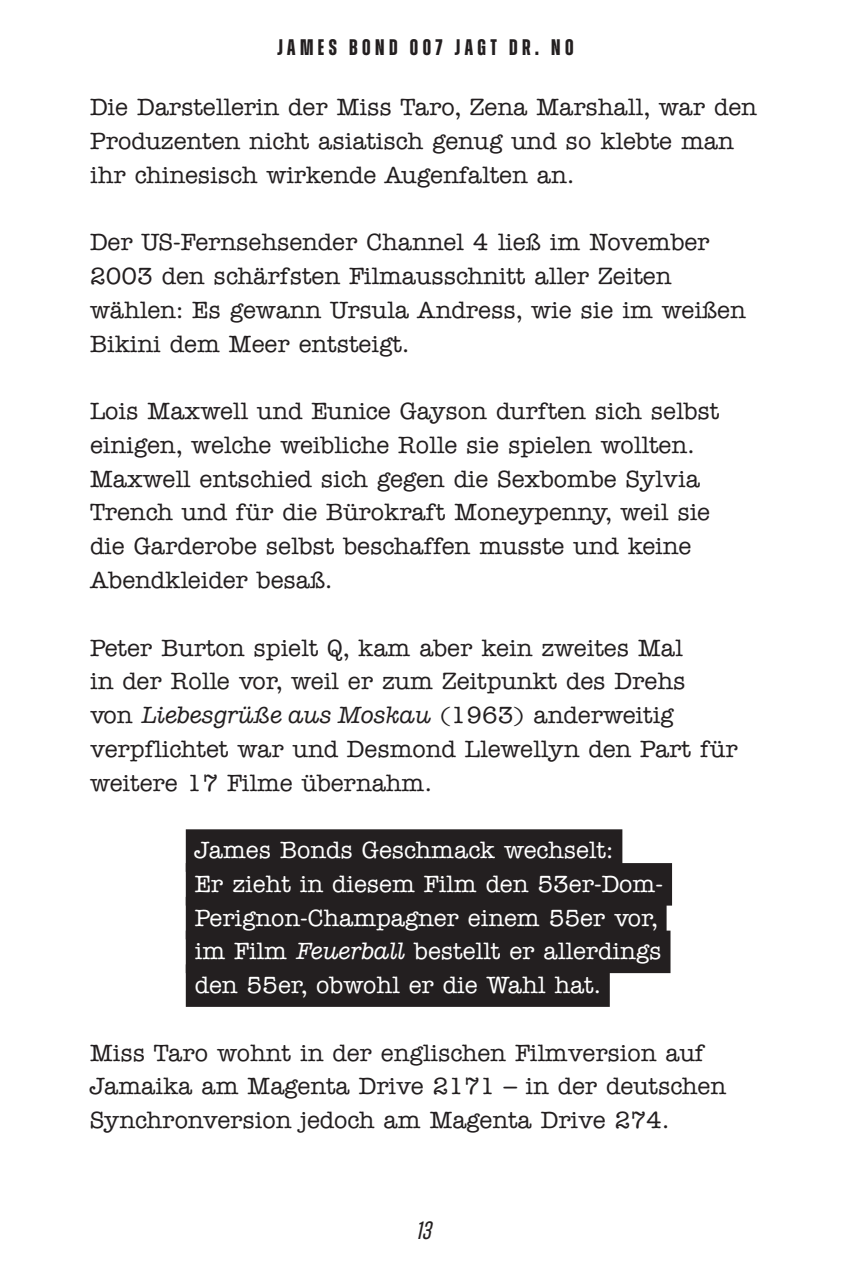
<style>
.page{position:relative;width:851px;height:1276px;background:#fff}
.page>*{position:absolute;margin:0;border:0;box-sizing:border-box;transform-origin:0 0}
.t1{font:italic 25px "Zuume";color:#231f20}
.t2{font:500 23.75px/33.8px "American Typewriter Std";color:#231f20}
.t3{font:500 23.75px/33.8px "American Typewriter Std";color:#fff}
.t4{font:700 22.5px "Zuume";letter-spacing:.2em;color:#231f20}
.s1{font-style:italic}
</style>
<div class="page">
<div style="left:186px;top:829px;width:436px;height:43px;background:#231f20"></div>
<div style="left:186px;top:863px;width:486px;height:42px;background:#231f20"></div>
<div style="left:186px;top:897px;width:480px;height:42px;background:#231f20"></div>
<div style="left:186px;top:930px;width:484px;height:43px;background:#231f20"></div>
<div style="left:186px;top:964px;width:423px;height:43px;background:#231f20"></div>
<p class="t4" style="left:277px;top:35px;width:297px">JAMES BOND 007 JAGT DR. NO</p>
<p class="t2" style="left:90px;top:91px;width:668px">Die Darstellerin der Miss Taro, Zena Marshall, war den<br>Produzenten nicht asiatisch genug und so klebte man ihr chinesisch wirkende Augenfalten an.</p>
<p class="t2" style="left:90px;top:226px;width:657px">Der US-Fernsehsender Channel 4 ließ im November 2003 den schärfsten Filmausschnitt aller Zeiten wählen: Es gewann Ursula Andress, wie sie im weißen Bikini dem Meer entsteigt.</p>
<p class="t2" style="left:90px;top:395px;width:630px">Lois Maxwell und Eunice Gayson durften sich selbst einigen, welche weibliche Rolle sie spielen wollten.<br>Maxwell entschied sich gegen die Sexbombe Sylvia Trench und für die Bürokraft Moneypenny, weil sie die Garderobe selbst beschaffen musste und keine Abendkleider besaß.</p>
<p class="t2" style="left:90px;top:631px;width:649px">Peter Burton spielt Q, kam aber kein zweites Mal<br>in der Rolle vor, weil er zum Zeitpunkt des Drehs<br>von <span class="s1">Liebesgrüße aus Moskau</span> (1963) anderweitig verpflichtet war und Desmond Llewellyn den Part für weitere 17 Filme übernahm.</p>
<p class="t3" style="left:195px;top:833px;width:469px">James Bonds Geschmack wechselt:<br>Er zieht in diesem Film den 53er-Dom-Perignon-Champagner einem 55er vor, im Film <span class="s1">Feuerball</span> bestellt er allerdings den 55er, obwohl er die Wahl hat.</p>
<p class="t2" style="left:90px;top:1036px;width:637px">Miss Taro wohnt in der englischen Filmversion auf<br>Jamaika am Magenta Drive 2171 – in der deutschen<br>Synchronversion jedoch am Magenta Drive 274.</p>
<p class="t1" style="left:417px;top:1217px;width:17px">13</p>
</div>
